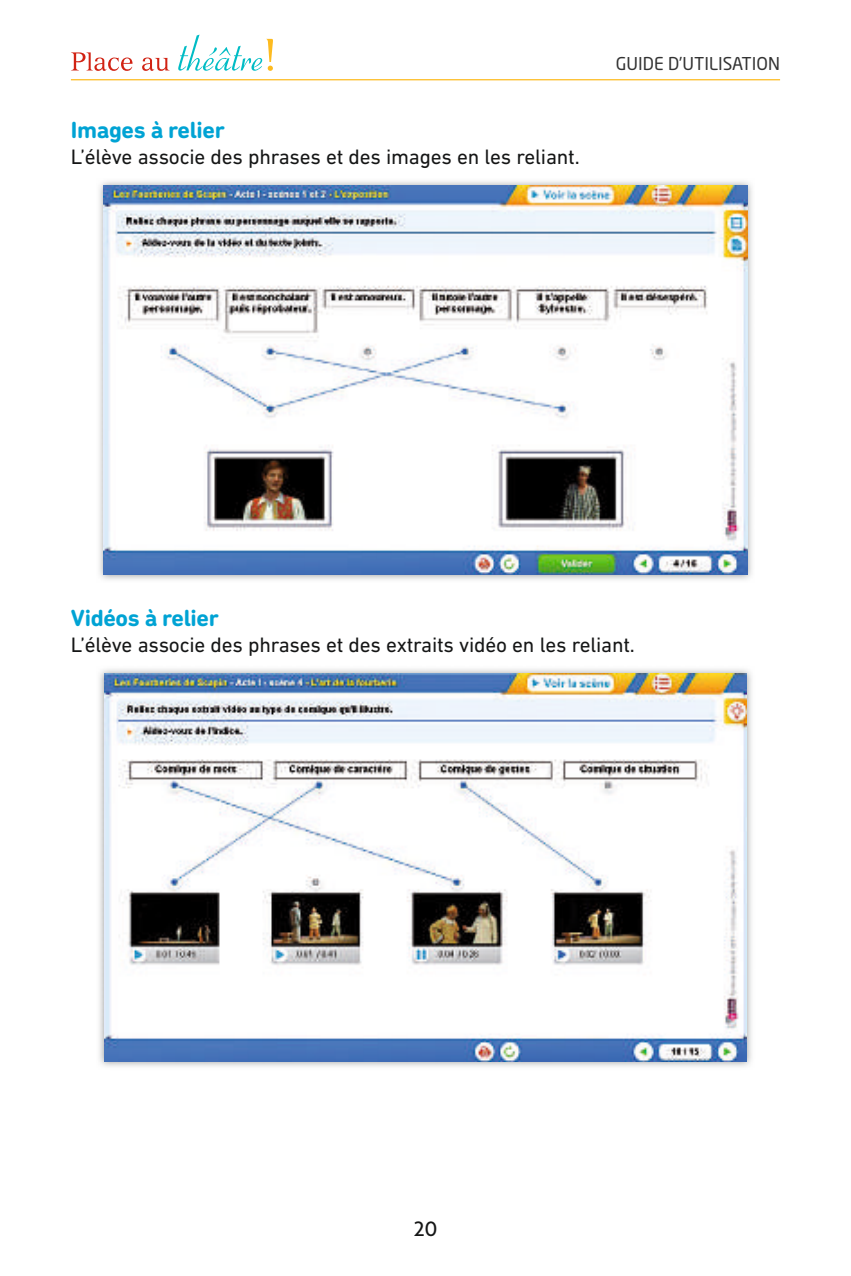
<style>
.page{position:relative;width:851px;height:1276px;background:#fff}
.page>*{position:absolute;margin:0;border:0;box-sizing:border-box;transform-origin:0 0}
.t1{font:700 23.75px "DIN Next Rounded LT Pro";letter-spacing:-.015em;color:#00a3d4}
.t2{font:500 22.5px "Agenda";color:#151616}
.t3{font:21.25px "DIN Next LT Pro";letter-spacing:-.01em;color:#151616}
.t4{font:17.5px "Neo Sans Std";color:#333}
</style>
<div class="page">
<svg style="left:71px;top:52px;width:99px;height:19px"></svg>
<svg style="left:178px;top:35px;width:95px;height:36px"></svg>
<hr style="left:71px;top:79px;width:709px;height:1px;background:#fdbb20">
<img style="left:99px;top:181px;width:653px;height:399px">
<img style="left:104px;top:186px;width:643px;height:388px">
<img style="left:99px;top:669px;width:653px;height:398px">
<img style="left:104px;top:673px;width:642px;height:389px">
<p class="t1" style="left:71px;top:116px;width:155px">Images à relier</p>
<p class="t3" style="left:71px;top:144px;width:510px">L’élève associe des phrases et des images en les reliant.</p>
<p class="t4" style="left:615px;top:57px;width:166px">GUIDE D’UTILISATION</p>
<p class="t1" style="left:71px;top:604px;width:149px">Vidéos à relier</p>
<p class="t3" style="left:71px;top:632px;width:565px">L’élève associe des phrases et des extraits vidéo en les reliant.</p>
<p class="t2" style="left:414px;top:1221px;width:25px">20</p>
</div>
